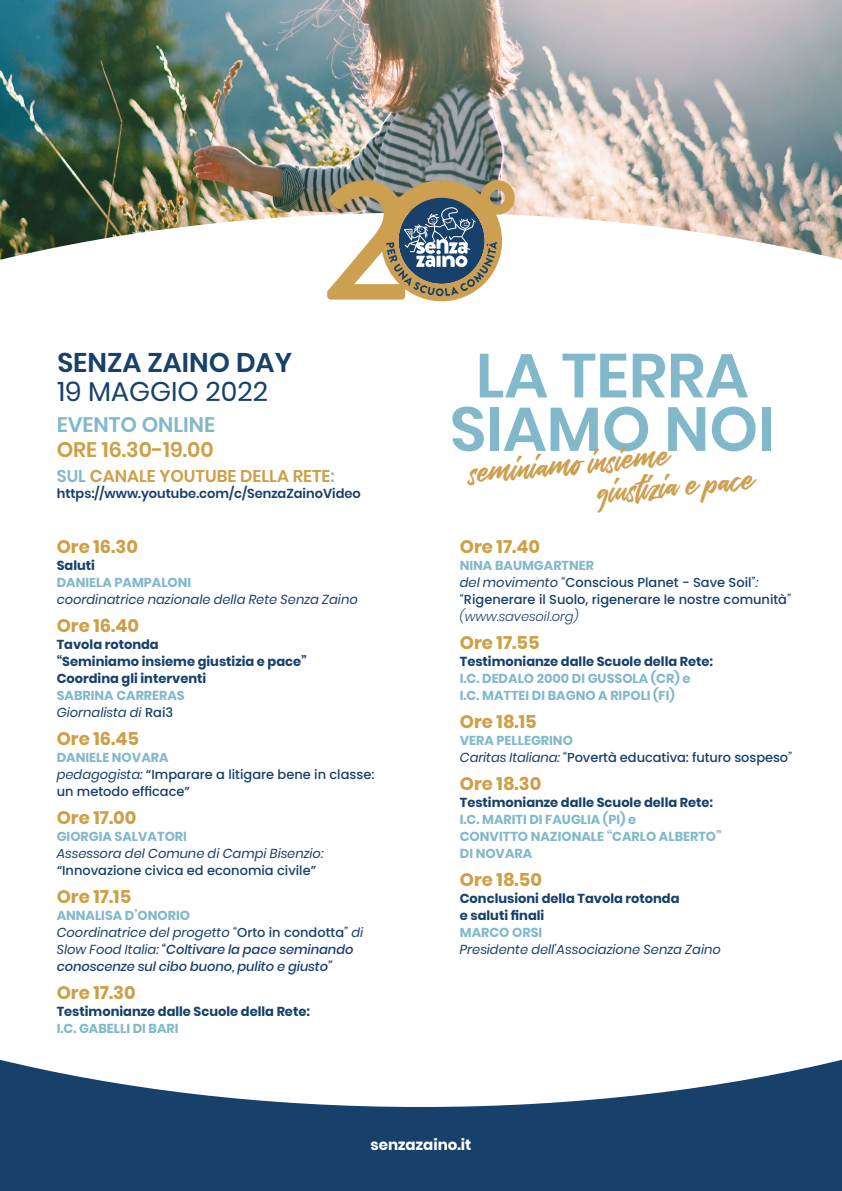
<style>
.page{position:relative;width:842px;height:1191px;background:#fff}
.page>*{position:absolute;margin:0;border:0;box-sizing:border-box;transform-origin:0 0}
.t1{font:600 62px/53.5px "Poppins";color:#82b9ca;text-align:center}
.t2{font:36.6px/30.7px "The Historia Solid";color:#cd9f51}
.t3{font:600 27px "Poppins";color:#17406b}
.t4{font:27px "Poppins";color:#17406b}
.t5{font:600 21px "Poppins";color:#ce9f46}
.t6{font:600 21px "Poppins";color:#82b9ca}
.t7{font:700 18px "Poppins";color:#ce9f46}
.t8{font:600 17px "Poppins";color:#ce9f46}
.t9{font:700 15px "Poppins";color:#fff}
.t10{font:500 13px/17px "Poppins";color:#17406b}
.t11{font:700 13px/17px "Poppins";color:#17406b}
.t12{font:700 13px/17px "Poppins";color:#82b9ca}
.t13{font:italic 500 13px/17px "Poppins";letter-spacing:-.005em;color:#17406b}
.t14{font:italic 13px "Poppins";color:#17406b}
.t15{font:600 13px "Poppins";color:#17406b}
.s1{color:#82b9ca}
.s2{font-weight:400;font-style:italic;color:#17406b}
.s3{font-weight:500;color:#17406b}
.s4{font-weight:700;color:#82b9ca}
.s5{font-weight:400;font-style:italic}
.s6{font-weight:700;font-style:normal;color:#82b9ca}
.s7{font-weight:400}
.s8{font-style:normal}
.s9{font-weight:300;font-style:italic}
</style>
<div class="page">
<img style="left:0;top:0;width:842px;height:260px">
<svg style="left:0;top:1059px;width:842px;height:132px;fill:#17406b"></svg>
<svg style="left:327px;top:180px;width:188px;height:121px"></svg>
<h3 class="t3" style="left:57px;top:347px;width:236px">SENZA ZAINO DAY</h3>
<h3 class="t4" style="left:57px;top:376px;width:212px">19 MAGGIO 2022</h3>
<h3 class="t6" style="left:57px;top:412px;width:160px">EVENTO ONLINE</h3>
<h3 class="t5" style="left:57px;top:437px;width:159px">ORE 16.30-19.00</h3>
<h3 class="t8" style="left:57px;top:466px;width:279px"><span class="s1">SUL</span> CANALE YOUTUBE DELLA RETE<span class="s1">:</span></h3>
<p class="t15" style="left:57px;top:485px;width:306px">https://www.youtube.com/c/SenzaZainoVideo</p>
<h3 class="t7" style="left:57px;top:536px;width:83px">Ore 16.30</h3>
<p class="t11" style="left:57px;top:556px;width:40px">Saluti</p>
<p class="t12" style="left:57px;top:573px;width:136px">DANIELA PAMPALONI</p>
<p class="t14" style="left:57px;top:591px;width:303px">coordinatrice nazionale della Rete Senza Zaino</p>
<h3 class="t7" style="left:57px;top:615px;width:84px">Ore 16.40</h3>
<p class="t11" style="left:57px;top:635px;width:252px">Tavola rotonda<br>“Seminiamo insieme giustizia e pace”<br>Coordina gli interventi</p>
<p class="t12" style="left:57px;top:686px;width:130px">SABRINA CARRERAS<br><span class="s2">Giornalista di</span> <span class="s3">Rai3</span></p>
<h3 class="t7" style="left:57px;top:728px;width:84px">Ore 16.45</h3>
<p class="t10" style="left:57px;top:748px;width:319px"><span class="s4">DANIELE NOVARA<br></span><span class="s5">pedagogista:</span> “Imparare a litigare bene in classe: un metodo efficace”</p>
<h3 class="t7" style="left:57px;top:807px;width:81px">Ore 17.00</h3>
<p class="t12" style="left:57px;top:827px;width:132px">GIORGIA SALVATORI</p>
<p class="t14" style="left:57px;top:845px;width:268px">Assessora del Comune di Campi Bisenzio:</p>
<p class="t10" style="left:57px;top:861px;width:261px">“Innovazione civica ed economia civile”</p>
<h3 class="t7" style="left:57px;top:886px;width:76px">Ore 17.15</h3>
<p class="t13" style="left:57px;top:906px;width:308px"><span class="s6">ANNALISA D’ONORIO<br></span><span class="s7">Coordinatrice del progetto “</span><span class="s8">Orto in condotta</span><span class="s7">” di Slow Food Italia:</span> “Coltivare la pace seminando conoscenze sul cibo buono, pulito e giusto”</p>
<h3 class="t7" style="left:57px;top:982px;width:81px">Ore 17.30</h3>
<p class="t11" style="left:57px;top:1002px;width:255px">Testimonianze dalle Scuole della Rete:</p>
<p class="t12" style="left:57px;top:1019px;width:123px">I.C. GABELLI DI BARI</p>
<h1 class="t1" style="left:450px;top:349px;width:327px">LA TERRA<br>SIAMO NOI</h1>
<h2 class="t2" style="left:593px;top:446px;width:158px;text-indent:-126px;rotate:-5deg">seminiamo insieme giustizia e pace</h2>
<h3 class="t7" style="left:460px;top:536px;width:82px">Ore 17.40</h3>
<p class="t10" style="left:460px;top:556px;width:333px"><span class="s4">NINA BAUMGARTNER<br></span><span class="s5">del movimento “</span>Conscious Planet - Save Soil<span class="s5">”: “</span>Rigenerare il Suolo, rigenerare le nostre comunità<span class="s5">” </span><span class="s9">(www.savesoil.org)</span></p>
<h3 class="t7" style="left:460px;top:632px;width:81px">Ore 17.55</h3>
<p class="t11" style="left:460px;top:652px;width:255px">Testimonianze dalle Scuole della Rete:</p>
<p class="t12" style="left:460px;top:669px;width:232px">I.C. DEDALO 2000 DI GUSSOLA (CR) e<br>I.C. MATTEI DI BAGNO A RIPOLI (FI)</p>
<h3 class="t7" style="left:460px;top:711px;width:79px">Ore 18.15</h3>
<p class="t10" style="left:460px;top:731px;width:334px"><span class="s4">VERA PELLEGRINO<br></span><span class="s5">Caritas Italiana: “</span>Povertà educativa: futuro sospeso<span class="s5">”</span></p>
<h3 class="t7" style="left:460px;top:773px;width:83px">Ore 18.30</h3>
<p class="t11" style="left:460px;top:793px;width:255px">Testimonianze dalle Scuole della Rete:</p>
<p class="t12" style="left:460px;top:810px;width:263px">I.C. MARITI DI FAUGLIA (PI) e<br>CONVITTO NAZIONALE “CARLO ALBERTO”<br>DI NOVARA</p>
<h3 class="t7" style="left:460px;top:869px;width:84px">Ore 18.50</h3>
<p class="t11" style="left:460px;top:889px;width:221px">Conclusioni della Tavola rotonda e saluti finali</p>
<p class="t12" style="left:460px;top:923px;width:84px">MARCO ORSI</p>
<p class="t14" style="left:460px;top:941px;width:262px">Presidente dell’Associazione Senza Zaino</p>
<p class="t9" style="left:370px;top:1136px;width:102px">senzazaino.it</p>
</div>
